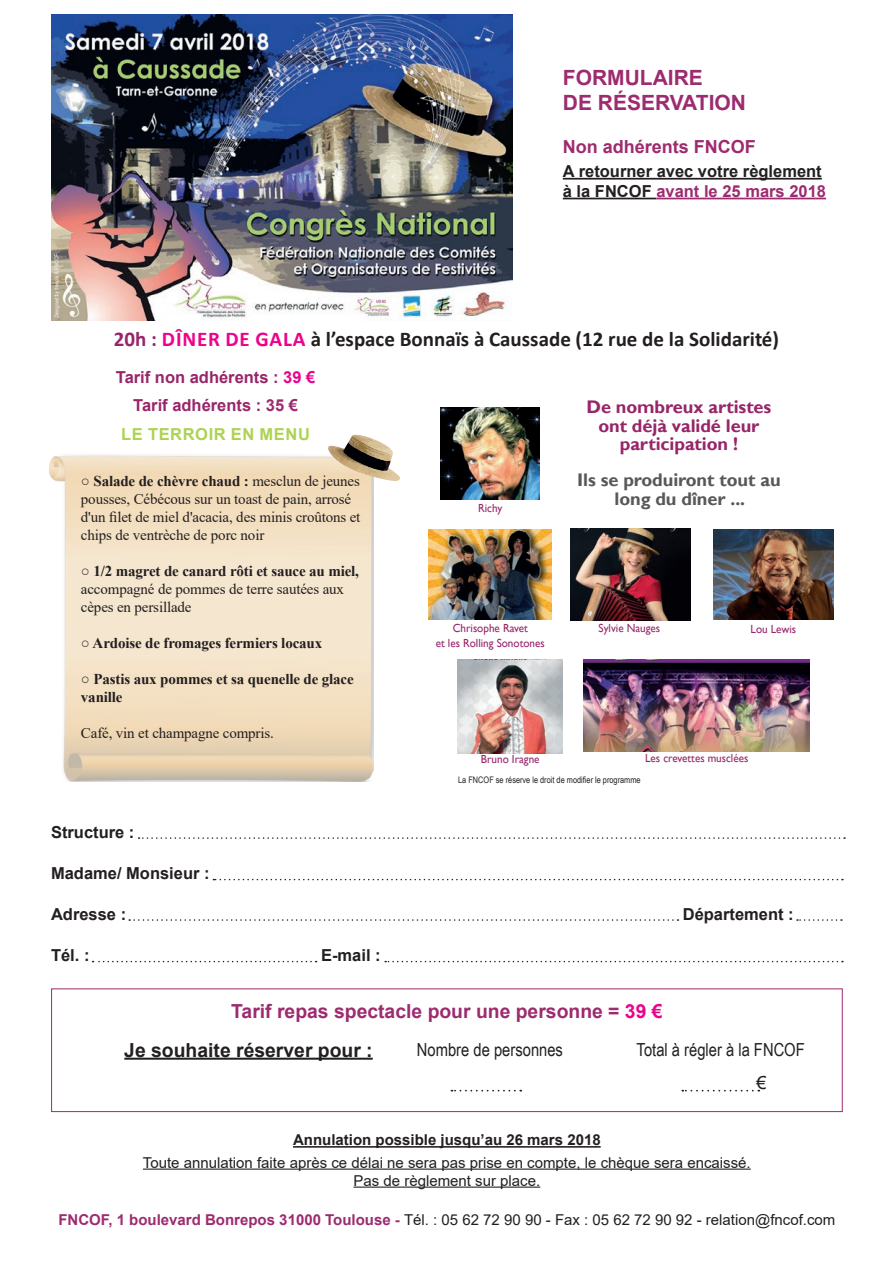
<style>
.page{position:relative;width:893px;height:1263px;background:#fff}
.page>*{position:absolute;margin:0;border:0;box-sizing:border-box;transform-origin:0 0}
.t1{font:700 21px "Calibri";color:#231f20}
.t2{font:700 21px/25.2px "Arial";color:#9d2b6f}
.t3{font:700 19.35px "Arial";color:#9d2b6f}
.t4{font:700 19.35px "Arial";color:#231f20}
.t5{font:700 18.3px/18.3px "Gill Sans";letter-spacing:-.005em;color:#972669;text-align:center}
.t6{font:700 18.3px/18.3px "Gill Sans";letter-spacing:-.005em;color:#57585a;text-align:center}
.t7{font:18px "Arial Narrow";color:#231f20}
.t8{font:700 18px "Arial";color:#9d2b6f}
.t9{font:18px "Arial";color:#231f20}
.t10{font:700 16.5px/19.8px "Arial";color:#231f20}
.t11{font:700 16.5px "Arial";color:#972669}
.t12{font:700 16.5px "Arial";color:#aed252}
.t13{font:15px/18px "Times New Roman";letter-spacing:-.01em;color:#231f20}
.t14{font:15px/18px "Arial";color:#231f20;text-align:center}
.t15{font:700 15px/18px "Times New Roman";letter-spacing:-.01em;color:#231f20}
.t16{font:700 15px "Arial";color:#231f20}
.t17{font:11.7px/15.6px "Gill Sans";color:#972669;text-align:center;scale:.95 1}
.t18{font:9px "Arial Narrow";color:#231f20}
.s1{color:#9d2b6f}
.s2{color:#972669}
.s3{color:#ed028c}
.s4{color:#9c2b6e}
.s5{font-weight:700}
.s6{font-weight:700;color:#9d2b6f}
</style>
<div class="page">
<div style="left:51px;top:988px;width:792px;height:124px;border:1px solid #9d2b6f"></div>
<hr style="left:563px;top:178px;width:259px;height:2px;background:#231f20">
<hr style="left:563px;top:198px;width:93px;height:1px;background:#231f20">
<hr style="left:656px;top:198px;width:170px;height:1px;background:#9d2b6f">
<hr style="left:293px;top:1146px;width:308px;height:2px;background:#231f20">
<hr style="left:143px;top:1168px;width:608px;height:2px;background:#231f20">
<hr style="left:353px;top:1186px;width:187px;height:2px;background:#231f20">
<hr style="left:124px;top:1058px;width:249px;height:2px;background:#231f20">
<svg style="left:139px;top:837px;width:706px;height:2px"></svg>
<svg style="left:451px;top:1090px;width:70px;height:1px"></svg>
<svg style="left:682px;top:1090px;width:77px;height:1px"></svg>
<svg style="left:129px;top:919px;width:549px;height:2px"></svg>
<svg style="left:797px;top:919px;width:45px;height:2px"></svg>
<svg style="left:213px;top:879px;width:630px;height:1px"></svg>
<svg style="left:385px;top:961px;width:458px;height:1px"></svg>
<svg style="left:93px;top:961px;width:224px;height:1px"></svg>
<img style="left:51px;top:15px;width:461px;height:306px">
<img style="left:458px;top:660px;width:105px;height:93px">
<img style="left:583px;top:660px;width:226px;height:92px">
<img style="left:713px;top:529px;width:120px;height:90px">
<img style="left:429px;top:530px;width:123px;height:89px">
<img style="left:441px;top:408px;width:98px;height:91px">
<img style="left:571px;top:528px;width:120px;height:93px">
<img style="left:49px;top:455px;width:325px;height:326px">
<svg style="left:328px;top:435px;width:72px;height:46px"></svg>
<h1 class="t2" style="left:563px;top:65px;width:185px">FORMULAIRE<br>DE RÉSERVATION</h1>
<p class="t8" style="left:563px;top:134px;width:195px">Non adhérents FNCOF</p>
<p class="t10" style="left:563px;top:161px;width:265px">A retourner avec votre règlement à la FNCOF <span class="s1">avant le 25 mars 2018</span></p>
<h1 class="t1" style="left:114px;top:325px;width:667px"><span class="s2">20h :</span> <span class="s3">dîner de Gala</span> à l’espace Bonnaïs à Caussade (12 rue de la Solidarité)</h1>
<p class="t11" style="left:116px;top:366px;width:201px">Tarif non adhérents : <span class="s3">39 €</span></p>
<p class="t11" style="left:133px;top:394px;width:166px">Tarif adhérents : <span class="s4">35 €</span></p>
<p class="t12" style="left:121px;top:422px;width:39px">Le terroir</p>
<p class="t12" style="left:231px;top:422px;width:42px">en menu</p>
<p class="t5" style="left:586px;top:399px;width:186px">De nombreux artistes ont déjà validé leur participation !</p>
<p class="t6" style="left:577px;top:472px;width:205px">Ils se produiront tout au long du dîner ...</p>
<p class="t13" style="left:81px;top:472px;width:281px"><span class="s5">○ Salade de chèvre chaud :</span> mesclun de jeunes pousses, Cébécous sur un toast de pain, arrosé d'un filet de miel d'acacia, des minis croûtons et chips de ventrèche de porc noir</p>
<p class="t15" style="left:81px;top:562px;width:279px">○ 1/2 magret de canard rôti et sauce au miel,</p>
<p class="t13" style="left:81px;top:580px;width:265px">accompagné de pommes de terre sautées aux cèpes en persillade</p>
<p class="t15" style="left:81px;top:634px;width:243px">○ Ardoise de fromages fermiers locaux</p>
<p class="t15" style="left:81px;top:670px;width:274px">○ Pastis aux pommes et sa quenelle de glace vanille</p>
<p class="t13" style="left:81px;top:724px;width:194px">Café, vin et champagne compris.</p>
<p class="t17" style="left:478px;top:501px;width:27px">Richy</p>
<p class="t17" style="left:436px;top:620px;width:116px">Chrisophe Ravet<br>et les Rolling Sonotones</p>
<p class="t17" style="left:599px;top:620px;width:66px">Sylvie Nauges</p>
<p class="t17" style="left:750px;top:621px;width:50px">Lou Lewis</p>
<p class="t17" style="left:481px;top:752px;width:63px">Bruno Iragne</p>
<p class="t17" style="left:645px;top:751px;width:110px">Les crevettes musclées</p>
<p class="t18" style="left:458px;top:773px;width:184px">La FNCOF se réserve le droit de modifier le programme</p>
<p class="t10" style="left:51px;top:822px;width:85px">Structure :</p>
<p class="t10" style="left:51px;top:863px;width:160px">Madame/ Monsieur :</p>
<p class="t10" style="left:51px;top:905px;width:77px">Adresse :</p>
<p class="t10" style="left:683px;top:905px;width:112px">Département :</p>
<p class="t10" style="left:51px;top:946px;width:40px">Tél. :</p>
<p class="t10" style="left:321px;top:946px;width:61px">E-mail :</p>
<p class="t3" style="left:231px;top:997px;width:433px">Tarif repas spectacle pour une personne = <span class="s3">39 €</span></p>
<p class="t4" style="left:124px;top:1036px;width:250px">Je souhaite réserver pour :</p>
<p class="t7" style="left:417px;top:1036px;width:148px">Nombre de personnes</p>
<p class="t7" style="left:637px;top:1036px;width:170px">Total à régler à la FNCOF</p>
<p class="t9" style="left:757px;top:1070px;width:12px">€</p>
<p class="t16" style="left:293px;top:1129px;width:309px">Annulation possible jusqu’au 26 mars 2018</p>
<p class="t14" style="left:143px;top:1153px;width:609px">Toute annulation faite après ce délai ne sera pas prise en compte, le chèque sera encaissé.<br>Pas de règlement sur place.</p>
<p class="t14" style="left:58px;top:1210px;width:778px"><span class="s6">FNCOF, 1 boulevard Bonrepos 31000 Toulouse -</span> Tél. : 05 62 72 90 90 - Fax : 05 62 72 90 92 - relation@fncof.com</p>
</div>
